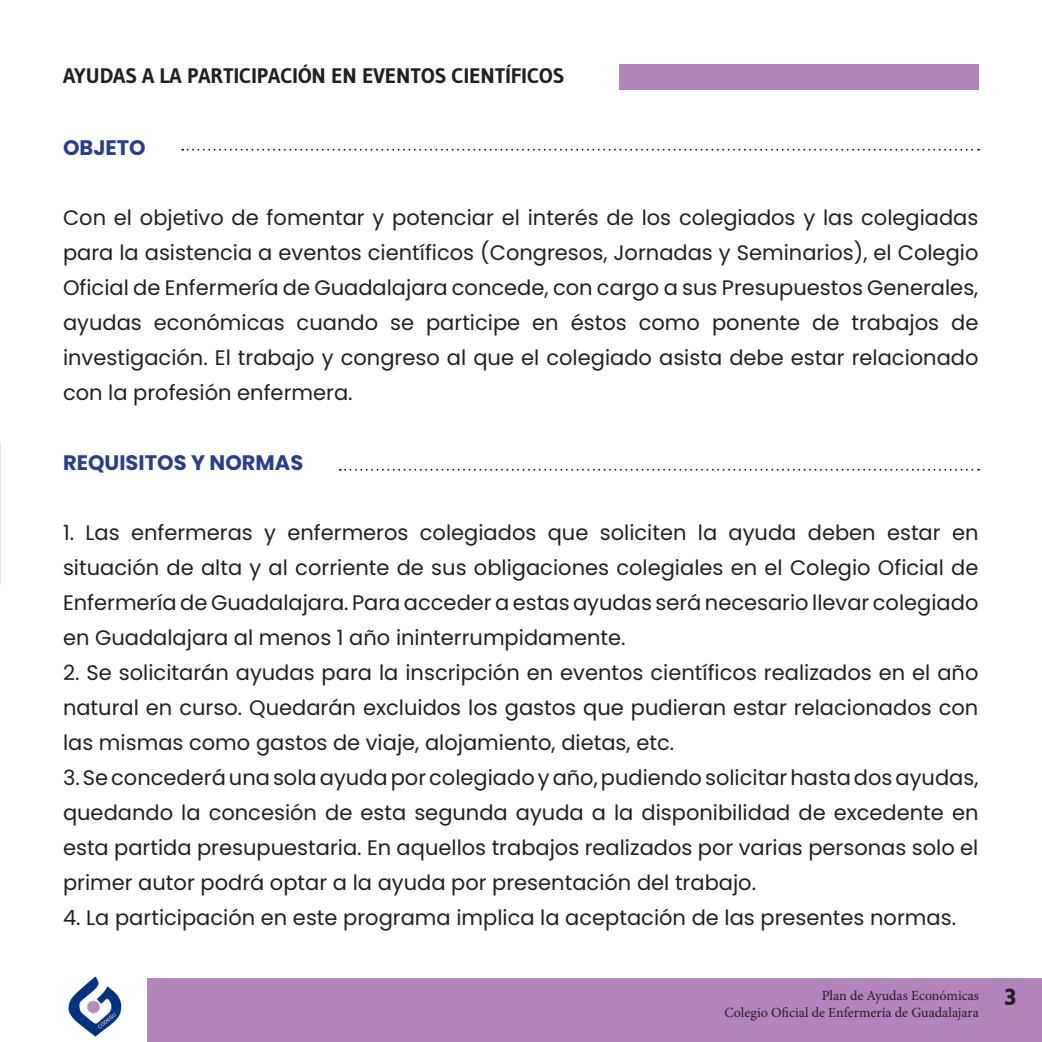
<style>
.page{position:relative;width:1042px;height:1042px;background:#fff}
.page>*{position:absolute;margin:0;border:0;box-sizing:border-box;transform-origin:0 0}
.t1{font:700 24.5px "Hind";color:#231f20}
.t2{font:21px/35px "Poppins";color:#231f20;text-align:justify}
.t3{font:700 21px "Gudea";color:#231f20}
.t4{font:700 21px "Poppins";color:#293f8d}
.t5{font:14px/16.8px "Minion Pro";color:#231f20;text-align:right}
</style>
<div class="page">
<div style="left:147px;top:979px;width:895px;height:63px;background:#b284bb"></div>
<img style="left:68px;top:976px;width:54px;height:61px">
<img style="left:0;top:1px;width:1px;height:978px">
<div style="left:619px;top:64px;width:359px;height:25px;background:#b284bb"></div>
<svg style="left:182px;top:149px;width:797px;height:2px"></svg>
<svg style="left:340px;top:469px;width:639px;height:2px"></svg>
<p class="t3" style="left:63px;top:63px;width:503px">AYUDAS A LA PARTICIPACIÓN EN EVENTOS CIENTÍFICOS</p>
<p class="t4" style="left:63px;top:135px;width:84px">OBJETO</p>
<p class="t2" style="left:63px;top:200px;width:917px">Con el objetivo de fomentar y potenciar el interés de los colegiados y las colegiadas para la asistencia a eventos científicos (Congresos, Jornadas y Seminarios), el Colegio Oficial de Enfermería de Guadalajara concede, con cargo a sus Presupuestos Generales, ayudas económicas cuando se participe en éstos como ponente de trabajos de investigación. El trabajo y congreso al que el colegiado asista debe estar relacionado con la profesión enfermera.</p>
<p class="t4" style="left:63px;top:450px;width:242px">REQUISITOS Y NORMAS</p>
<p class="t2" style="left:63px;top:515px;width:917px">1. Las enfermeras y enfermeros colegiados que soliciten la ayuda deben estar en situación de alta y al corriente de sus obligaciones colegiales en el Colegio Oficial de Enfermería de Guadalajara. Para acceder a estas ayudas será necesario llevar colegiado en Guadalajara al menos 1 año ininterrumpidamente.</p>
<p class="t2" style="left:63px;top:655px;width:917px">2. Se solicitarán ayudas para la inscripción en eventos científicos realizados en el año natural en curso. Quedarán excluidos los gastos que pudieran estar relacionados con las mismas como gastos de viaje, alojamiento, dietas, etc.</p>
<p class="t2" style="left:63px;top:760px;width:917px">3. Se concederá una sola ayuda por colegiado y año, pudiendo solicitar hasta dos ayudas, quedando la concesión de esta segunda ayuda a la disponibilidad de excedente en esta partida presupuestaria. En aquellos trabajos realizados por varias personas solo el primer autor podrá optar a la ayuda por presentación del trabajo.</p>
<p class="t2" style="left:63px;top:900px;width:894px">4. La participación en este programa implica la aceptación de las presentes normas.</p>
<p class="t5" style="left:724px;top:987px;width:256px">Plan de Ayudas Económicas<br>Colegio Oficial de Enfermería de Guadalajara</p>
<p class="t1" style="left:1004px;top:982px;width:13px">3</p>
</div>
